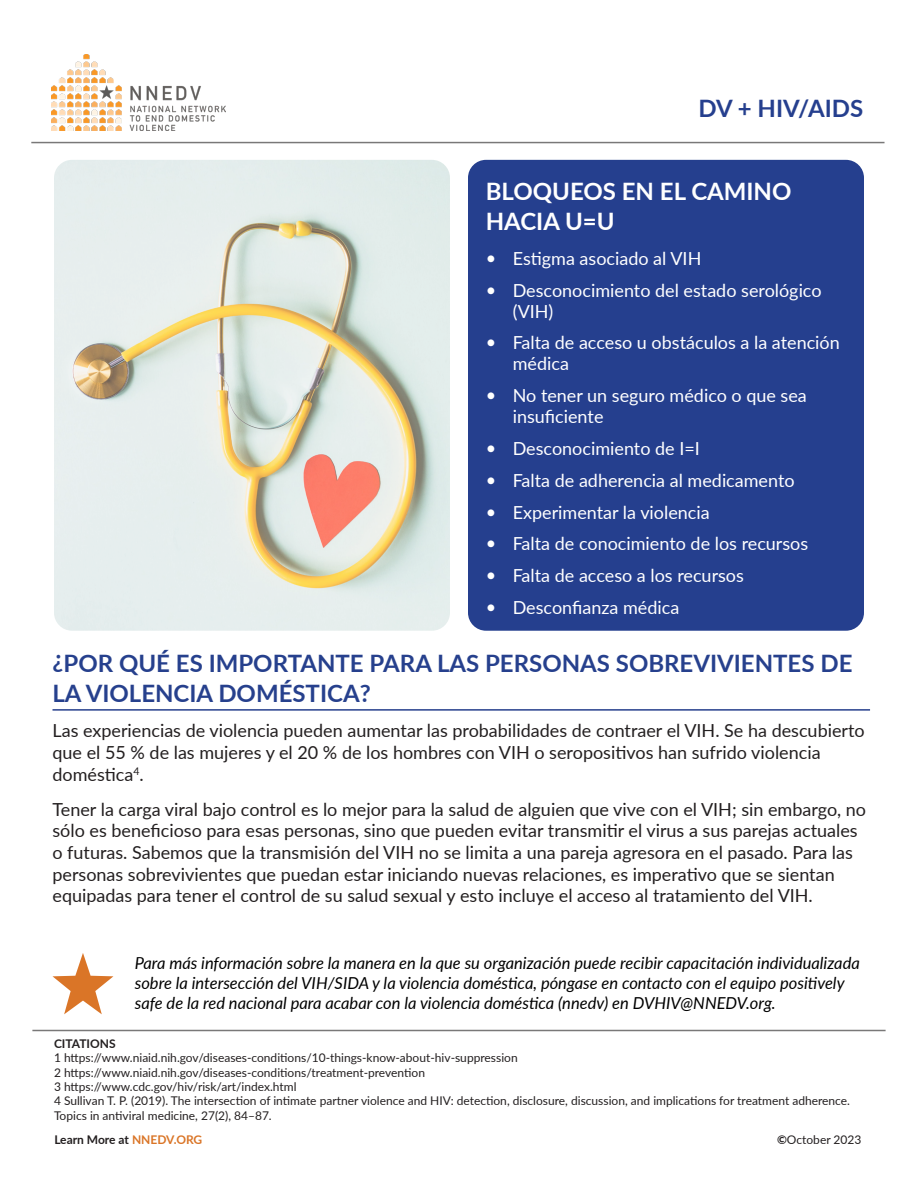
<style>
.page{position:relative;width:918px;height:1188px;background:#fff}
.page>*{position:absolute;margin:0;border:0;box-sizing:border-box;transform-origin:0 0}
.Sub-Header{font:700 24px/30.6px "Lato";color:#26408d}
.Sub-Header_-_No_line{font:700 24px/30.6px "Lato";color:#fff}
.t1{font:700 24px "Lato";color:#253f8e}
.Body{font:18px/21.6px "Lato";color:#231f20}
.t2{font:18px/21px "Lato";color:#fff}
.t3{font:italic 16.5px/19.8px "Lato";color:#000}
.Fine_Print{font:12px/14.4px "Lato";color:#231f20}
.Fine_Print-2{font:700 12px "Lato";color:#231f20}
.s1{color:#da7527}
.s2{font-weight:700}
</style>
<div class="page">
<div style="left:468px;top:160px;width:396px;height:471px;background:#253f8e;border-radius:18px"></div>
<img style="left:51px;top:54px;width:175px;height:76px">
<hr style="left:31px;top:142px;width:854px;height:1px;background:#797878">
<hr style="left:32px;top:1030px;width:854px;height:1px;background:#797878">
<hr style="left:52px;top:709px;width:818px;height:2px;background:#26408d">
<svg style="left:53px;top:953px;width:60px;height:61px"></svg>
<img style="left:54px;top:160px;width:396px;height:471px">
<p class="t1" style="left:699px;top:90px;width:166px">DV + HIV/AIDS</p>
<p class="Sub-Header_-_No_line" style="left:486px;top:175px;width:307px">BLOQUEOS EN EL CAMINO<br>HACIA U=U</p>
<p class="t2" style="left:486px;top:247px;width:217px">ҋ Estigma asociado al VIH</p>
<p class="t2" style="left:513px;top:279px;width:310px;text-indent:-27px">ҋ Desconocimiento del estado serológico (VIH)</p>
<p class="t2" style="left:513px;top:332px;width:329px;text-indent:-27px">ҋ Falta de acceso u obstáculos a la atención médica</p>
<p class="t2" style="left:513px;top:385px;width:296px;text-indent:-27px">ҋ No tener un seguro médico o que sea insuficiente</p>
<p class="t2" style="left:486px;top:437px;width:216px">ҋ Desconocimiento de I=I</p>
<p class="t2" style="left:486px;top:469px;width:310px">ҋ Falta de adherencia al medicamento</p>
<p class="t2" style="left:486px;top:501px;width:226px">ҋ Experimentar la violencia</p>
<p class="t2" style="left:486px;top:533px;width:324px">ҋ Falta de conocimiento de los recursos</p>
<p class="t2" style="left:486px;top:565px;width:260px">ҋ Falta de acceso a los recursos</p>
<p class="t2" style="left:486px;top:596px;width:195px">ҋ Desconfianza médica</p>
<p class="Sub-Header" style="left:52px;top:647px;width:801px">¿POR QUÉ ES IMPORTANTE PARA LAS PERSONAS SOBREVIVIENTES DE<br>LA VIOLENCIA DOMÉSTICA?</p>
<p class="Body" style="left:52px;top:719px;width:814px">Las experiencias de violencia pueden aumentar las probabilidades de contraer el VIH. Se ha descubierto que el 55 % de las mujeres y el 20 % de los hombres con VIH o seropositivos han sufrido violencia doméstica<sup>4</sup>.</p>
<p class="Body" style="left:52px;top:798px;width:815px">Tener la carga viral bajo control es lo mejor para la salud de alguien que vive con el VIH; sin embargo, no sólo es beneficioso para esas personas, sino que pueden evitar transmitir el virus a sus parejas actuales o futuras. Sabemos que la transmisión del VIH no se limita a una pareja agresora en el pasado. Para las personas sobrevivientes que puedan estar iniciando nuevas relaciones, es imperativo que se sientan equipadas para tener el control de su salud sexual y esto incluye el acceso al tratamiento del VIH.</p>
<p class="t3" style="left:135px;top:953px;width:727px">Para más información sobre la manera en la que su organización puede recibir capacitación individualizada sobre la intersección del VIH/SIDA y la violencia doméstica, póngase en contacto con el equipo positively safe de la red nacional para acabar con la violencia doméstica (nnedv) en DVHIV@NNEDV.org.</p>
<p class="Fine_Print-2" style="left:54px;top:1035px;width:63px">CITATIONS</p>
<p class="Fine_Print" style="left:54px;top:1050px;width:465px">1 https://www.niaid.nih.gov/diseases-conditions/10-things-know-about-hiv-suppression</p>
<p class="Fine_Print" style="left:54px;top:1065px;width:373px">2 https://www.niaid.nih.gov/diseases-conditions/treatment-prevention</p>
<p class="Fine_Print" style="left:54px;top:1079px;width:244px">3 https://www.cdc.gov/hiv/risk/art/index.html</p>
<p class="Fine_Print" style="left:54px;top:1093px;width:798px">4 Sullivan T. P. (2019). The intersection of intimate partner violence and HIV: detection, disclosure, discussion, and implications for treatment adherence.<br>Topics in antiviral medicine, 27(2), 84–87.</p>
<p class="Fine_Print-2" style="left:54px;top:1130px;width:149px">Learn More at <span class="s1">NNEDV.ORG</span></p>
<p class="Fine_Print" style="left:777px;top:1132px;width:86px"><span class="s2">©</span>October 2023</p>
</div>
